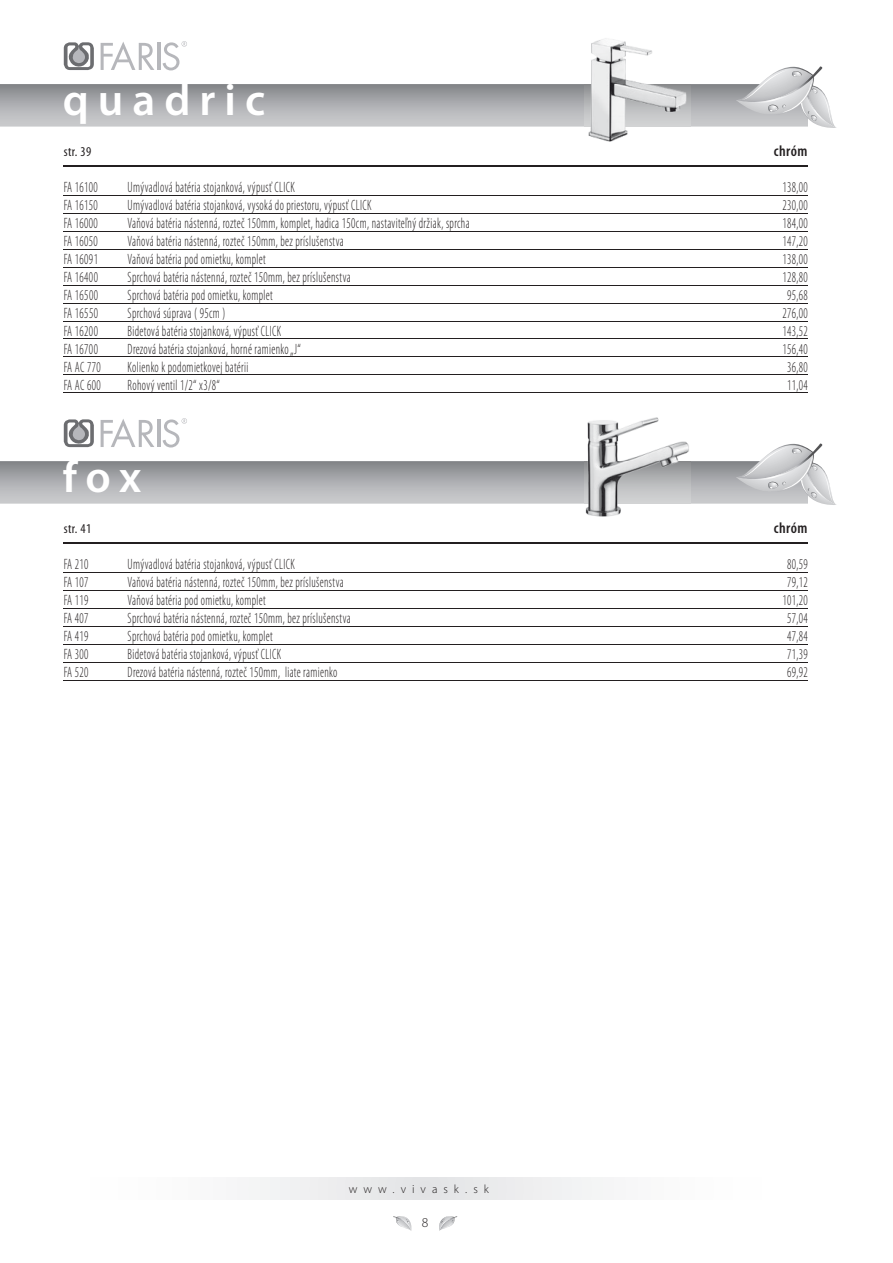
<style>
.page{position:relative;width:893px;height:1263px;background:#fff}
.page>*{position:absolute;margin:0;border:0;box-sizing:border-box;transform-origin:0 0}
.t1{font:600 45px "Myriad Pro";letter-spacing:.2em;color:#fff}
.t2{font:600 condensed 15.3px "Myriad Pro";letter-spacing:.03em;color:#231f20}
.t3{font:300 condensed 15px "Myriad Pro";letter-spacing:.03em;color:#231f20;scale:.8 1}
.t4{font:condensed 13.5px "Myriad Pro";letter-spacing:.03em;color:#231f20}
.t5{font:300 13.5px "Myriad Pro";color:#231f20}
.t6{font:300 12px "Myriad Pro";letter-spacing:.5em;color:#231f20}
</style>
<div class="page">
<hr style="left:64px;top:165px;width:744px;height:2px;background:#231f20">
<hr style="left:64px;top:196px;width:744px;height:1px;background:#231f20">
<hr style="left:64px;top:213px;width:744px;height:1px;background:#231f20">
<hr style="left:64px;top:231px;width:744px;height:1px;background:#231f20">
<hr style="left:64px;top:249px;width:744px;height:1px;background:#231f20">
<hr style="left:64px;top:267px;width:744px;height:1px;background:#231f20">
<hr style="left:64px;top:338px;width:744px;height:1px;background:#231f20">
<hr style="left:64px;top:285px;width:744px;height:1px;background:#231f20">
<hr style="left:64px;top:356px;width:744px;height:1px;background:#231f20">
<hr style="left:64px;top:303px;width:744px;height:1px;background:#231f20">
<hr style="left:64px;top:374px;width:744px;height:1px;background:#231f20">
<hr style="left:64px;top:321px;width:744px;height:1px;background:#231f20">
<hr style="left:64px;top:392px;width:744px;height:1px;background:#231f20">
<svg style="left:393px;top:1216px;width:19px;height:15px"></svg>
<svg style="left:439px;top:1216px;width:18px;height:15px"></svg>
<svg style="left:248px;top:1178px;width:355px;height:21px"></svg>
<img style="left:588px;top:38px;width:38px;height:104px">
<svg style="left:0;top:41px;width:836px;height:94px"></svg>
<hr style="left:64px;top:542px;width:744px;height:2px;background:#231f20">
<hr style="left:64px;top:573px;width:744px;height:1px;background:#231f20">
<hr style="left:64px;top:590px;width:744px;height:1px;background:#231f20">
<hr style="left:64px;top:608px;width:744px;height:1px;background:#231f20">
<hr style="left:64px;top:626px;width:744px;height:1px;background:#231f20">
<hr style="left:64px;top:644px;width:744px;height:1px;background:#231f20">
<hr style="left:64px;top:662px;width:744px;height:1px;background:#231f20">
<hr style="left:64px;top:680px;width:744px;height:1px;background:#231f20">
<img style="left:585px;top:417px;width:73px;height:100px">
<svg style="left:0;top:418px;width:836px;height:94px"></svg>
<h1 class="t1" style="left:63px;top:71px;width:204px">quadric</h1>
<p class="t4" style="left:64px;top:143px;width:29px">str. 39</p>
<p class="t2" style="left:774px;top:143px;width:35px">chróm</p>
<p class="t3" style="left:64px;top:179px;width:44px">FA 16100</p>
<p class="t3" style="left:128px;top:179px;width:211px">Umývadlová batéria stojanková, výpusť CLICK</p>
<p class="t3" style="left:782px;top:179px;width:33px">138,00</p>
<p class="t3" style="left:64px;top:197px;width:44px">FA 16150</p>
<p class="t3" style="left:128px;top:197px;width:306px">Umývadlová batéria stojanková, vysoká do priestoru, výpusť CLICK</p>
<p class="t3" style="left:782px;top:197px;width:33px">230,00</p>
<p class="t3" style="left:64px;top:215px;width:44px">FA 16000</p>
<p class="t3" style="left:128px;top:215px;width:429px">Vaňová batéria nástenná, rozteč 150mm, komplet, hadica 150cm, nastaviteľný držiak, sprcha</p>
<p class="t3" style="left:782px;top:215px;width:33px">184,00</p>
<p class="t3" style="left:64px;top:233px;width:44px">FA 16050</p>
<p class="t3" style="left:128px;top:233px;width:272px">Vaňová batéria nástenná, rozteč 150mm, bez príslušenstva</p>
<p class="t3" style="left:782px;top:233px;width:33px">147,20</p>
<p class="t3" style="left:64px;top:251px;width:44px">FA 16091</p>
<p class="t3" style="left:128px;top:251px;width:174px">Vaňová batéria pod omietku, komplet</p>
<p class="t3" style="left:782px;top:251px;width:33px">138,00</p>
<p class="t3" style="left:64px;top:269px;width:44px">FA 16400</p>
<p class="t3" style="left:128px;top:269px;width:280px">Sprchová batéria nástenná, rozteč 150mm, bez príslušenstva</p>
<p class="t3" style="left:782px;top:269px;width:33px">128,80</p>
<p class="t3" style="left:64px;top:287px;width:44px">FA 16500</p>
<p class="t3" style="left:128px;top:287px;width:183px">Sprchová batéria pod omietku, komplet</p>
<p class="t3" style="left:787px;top:287px;width:27px">95,68</p>
<p class="t3" style="left:64px;top:305px;width:44px">FA 16550</p>
<p class="t3" style="left:128px;top:305px;width:124px">Sprchová súprava ( 95cm )</p>
<p class="t3" style="left:782px;top:305px;width:33px">276,00</p>
<p class="t3" style="left:64px;top:323px;width:44px">FA 16200</p>
<p class="t3" style="left:128px;top:323px;width:194px">Bidetová batéria stojanková, výpusť CLICK</p>
<p class="t3" style="left:782px;top:323px;width:33px">143,52</p>
<p class="t3" style="left:64px;top:341px;width:44px">FA 16700</p>
<p class="t3" style="left:128px;top:341px;width:218px">Drezová batéria stojanková, horné ramienko „J“</p>
<p class="t3" style="left:782px;top:341px;width:33px">156,40</p>
<p class="t3" style="left:64px;top:359px;width:48px">FA AC 770</p>
<p class="t3" style="left:128px;top:359px;width:152px">Kolienko k podomietkovej batérii</p>
<p class="t3" style="left:787px;top:359px;width:27px">36,80</p>
<p class="t3" style="left:64px;top:377px;width:48px">FA AC 600</p>
<p class="t3" style="left:128px;top:377px;width:117px">Rohový ventil 1/2“ x3/8“</p>
<p class="t3" style="left:787px;top:377px;width:27px">11,04</p>
<h1 class="t1" style="left:63px;top:448px;width:80px">fox</h1>
<p class="t4" style="left:64px;top:520px;width:29px">str. 41</p>
<p class="t2" style="left:774px;top:520px;width:35px">chróm</p>
<p class="t3" style="left:64px;top:556px;width:33px">FA 210</p>
<p class="t3" style="left:128px;top:556px;width:211px">Umývadlová batéria stojanková, výpusť CLICK</p>
<p class="t3" style="left:787px;top:556px;width:27px">80,59</p>
<p class="t3" style="left:64px;top:574px;width:33px">FA 107</p>
<p class="t3" style="left:128px;top:574px;width:272px">Vaňová batéria nástenná, rozteč 150mm, bez príslušenstva</p>
<p class="t3" style="left:787px;top:574px;width:27px">79,12</p>
<p class="t3" style="left:64px;top:592px;width:33px">FA 119</p>
<p class="t3" style="left:128px;top:592px;width:174px">Vaňová batéria pod omietku, komplet</p>
<p class="t3" style="left:782px;top:592px;width:33px">101,20</p>
<p class="t3" style="left:64px;top:610px;width:33px">FA 407</p>
<p class="t3" style="left:128px;top:610px;width:280px">Sprchová batéria nástenná, rozteč 150mm, bez príslušenstva</p>
<p class="t3" style="left:787px;top:610px;width:27px">57,04</p>
<p class="t3" style="left:64px;top:628px;width:33px">FA 419</p>
<p class="t3" style="left:128px;top:628px;width:183px">Sprchová batéria pod omietku, komplet</p>
<p class="t3" style="left:787px;top:628px;width:27px">47,84</p>
<p class="t3" style="left:64px;top:646px;width:33px">FA 300</p>
<p class="t3" style="left:128px;top:646px;width:194px">Bidetová batéria stojanková, výpusť CLICK</p>
<p class="t3" style="left:787px;top:646px;width:27px">71,39</p>
<p class="t3" style="left:64px;top:664px;width:33px">FA 520</p>
<p class="t3" style="left:128px;top:664px;width:264px">Drezová batéria nástenná, rozteč 150mm, liate ramienko</p>
<p class="t3" style="left:787px;top:664px;width:27px">69,92</p>
<p class="t6" style="left:349px;top:1182px;width:142px">www.vivask.sk</p>
<p class="t5" style="left:422px;top:1215px;width:8px">8</p>
</div>
